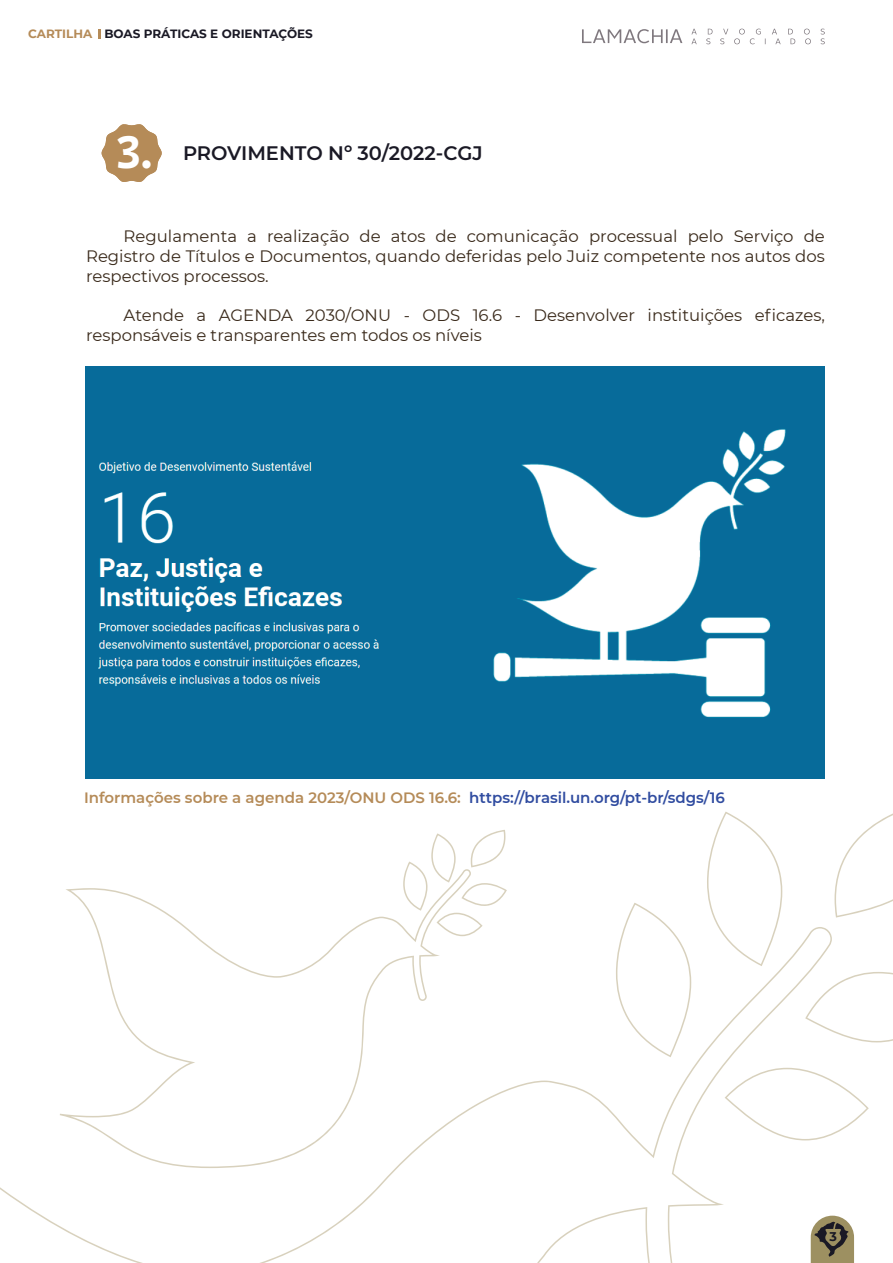
<style>
.page{position:relative;width:893px;height:1263px;background:#fff}
.page>*{position:absolute;margin:0;border:0;box-sizing:border-box;transform-origin:0 0}
.t1{font:46.05px "Cascadia Mono";color:#fff}
.t2{font:600 19.5px "Montserrat";color:#1a1925}
.t3{font:16.5px/19.8px "Montserrat";color:#39291a;text-align:justify}
.t4{font:600 15px "Montserrat";color:#b58b58}
.t5{font:700 12.6px "Montserrat";color:#1a1925}
.t6{font:700 12px "Montserrat";color:#1a1925}
.s1{color:#b58b58}
.s2{color:#304ca0}
</style>
<div class="page">
<img style="left:86px;top:366px;width:738px;height:412px">
<svg style="left:99px;top:29px;width:2px;height:9px"></svg>
<svg style="left:406px;top:830px;width:101px;height:97px"></svg>
<svg style="left:66px;top:869px;width:405px;height:58px"></svg>
<svg style="left:624px;top:903px;width:45px;height:24px"></svg>
<svg style="left:707px;top:811px;width:75px;height:116px"></svg>
<svg style="left:834px;top:813px;width:59px;height:104px"></svg>
<svg style="left:832px;top:972px;width:61px;height:70px"></svg>
<svg style="left:832px;top:1080px;width:37px;height:55px"></svg>
<svg style="left:0;top:927px;width:832px;height:336px"></svg>
<svg style="left:102px;top:124px;width:60px;height:58px"></svg>
<svg style="left:811px;top:1216px;width:43px;height:47px;background:#8c8263"></svg>
<svg style="left:691px;top:29px;width:134px;height:15px"></svg>
<svg style="left:582px;top:29px;width:100px;height:14px"></svg>
<p class="t6" style="left:28px;top:25px;width:286px"><span class="s1">CARTILHA</span> BOAS PRÁTICAS E ORIENTAÇÕES</p>
<h1 class="t1" style="left:115px;top:116px;width:46px">3.</h1>
<p class="t2" style="left:183px;top:140px;width:301px">PROVIMENTO Nº 30/2022-CGJ</p>
<p class="t3" style="left:86px;top:226px;width:740px;text-indent:38px">Regulamenta a realização de atos de comunicação processual pelo Serviço de Registro de Títulos e Documentos, quando deferidas pelo Juiz competente nos autos dos respectivos processos.</p>
<p class="t3" style="left:86px;top:305px;width:740px;text-indent:38px">Atende a AGENDA 2030/ONU - ODS 16.6 - Desenvolver instituições eficazes, responsáveis e transparentes em todos os níveis</p>
<p class="t4" style="left:84px;top:787px;width:642px">Informações sobre a agenda 2023/ONU ODS 16.6: <span class="s2">https://brasil.un.org/pt-br/sdgs/16</span></p>
<p class="t5" style="left:829px;top:1227px;width:9px">3</p>
</div>
